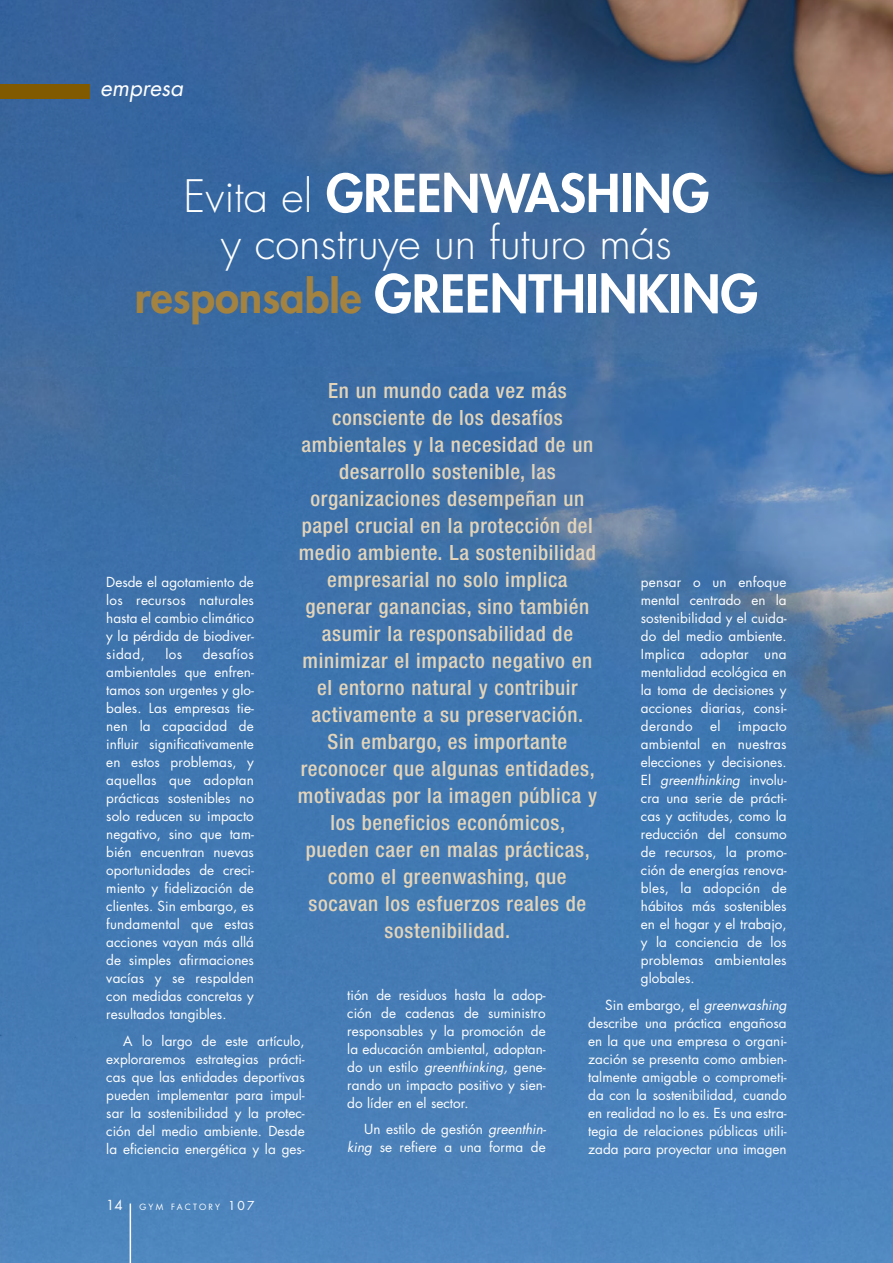
<style>
.page{position:relative;width:893px;height:1263px;background:#fff}
.page>*{position:absolute;margin:0;border:0;box-sizing:border-box;transform-origin:0 0}
.t1{font:800 50.85px "Futura Std";color:#fff}
.t2{font:300 43.5px "Futura Std";color:#fff}
.t3{font:italic 22.5px "Futura Std";color:#fff}
.t4{font:500 condensed 21px/27px "Helvetica Neue LT Std";letter-spacing:.03em;color:#e3d4b9;text-align:center}
.t5{font:13.5px/18px "Futura Std";color:#fff;text-align:justify}
.t6{font:8.4px "Futura Std";letter-spacing:.255em;color:#fff}
.s1{font-weight:300;font-size:43.5px}
.s2{font-size:43.5px;color:#a48240}
.s3{font-style:italic}
.s4{font-size:13.5px}
.s5{font-size:12px}
</style>
<div class="page">
<img style="left:0;top:0;width:893px;height:1263px">
<div style="left:0;top:85px;width:90px;height:14px;background:#815a00"></div>
<hr style="left:130px;top:1203px;width:1px;height:60px;background:#fff">
<h3 class="t3" style="left:100px;top:74px;width:85px">empresa</h3>
<h1 class="t1" style="left:184px;top:161px;width:527px"><span class="s1">Evita el</span> GREENWASHING</h1>
<h2 class="t2" style="left:221px;top:216px;width:452px">y construye un futuro más</h2>
<h1 class="t1" style="left:135px;top:262px;width:624px"><span class="s2">responsable</span> GREENTHINKING</h1>
<p class="t4" style="left:298px;top:376px;width:301px">En un mundo cada vez más consciente de los desafíos ambientales y la necesidad de un desarrollo sostenible, las organizaciones desempeñan un papel crucial en la protección del medio ambiente. La sostenibilidad empresarial no solo implica generar ganancias, sino también asumir la responsabilidad de minimizar el impacto negativo en el entorno natural y contribuir activamente a su preservación.<br>Sin embargo, es importante reconocer que algunas entidades, motivadas por la imagen pública y los beneficios económicos, pueden caer en malas prácticas, como el greenwashing, que socavan los esfuerzos reales de sostenibilidad.</p>
<p class="t5" style="left:641px;top:573px;width:147px">pensar o un enfoque mental centrado en la sostenibilidad y el cuida&shy;do del medio ambiente.<br>Implica adoptar una mentalidad ecológica en la toma de decisiones y acciones diarias, consi&shy;derando</p>
<p class="t5" style="left:106px;top:573px;width:149px">Desde el agotamiento de los recursos naturales hasta el cambio climático y la pérdida de biodiver&shy;sidad,</p>
<p class="t5" style="left:106px;top:645px;width:149px;text-indent:96px">desafíos ambientales que enfren&shy;tamos son urgentes y glo&shy;bales. Las empresas tie&shy;nen la capacidad de influir significativamente en estos problemas, y aquellas que adoptan prácticas sostenibles no solo reducen su impacto negativo, sino que tam&shy;bién encuentran nuevas oportunidades de creci&shy;miento y fidelización de clientes. Sin embargo, es fundamental que estas acciones vayan más allá de simples afirmaciones vacías y se respalden con medidas concretas y resultados tangibles.</p>
<p class="t5" style="left:106px;top:1032px;width:200px;text-indent:17px">A lo largo de este artículo, exploraremos estrategias prácti&shy;cas que las entidades deportivas pueden implementar para impul&shy;sar la sostenibilidad y la protec&shy;ción del medio ambiente. Desde la eficiencia energética y la ges-</p>
<p class="t5" style="left:165px;top:645px;width:18px">los</p>
<p class="t5" style="left:710px;top:717px;width:12px">el</p>
<p class="t5" style="left:641px;top:717px;width:147px;text-indent:97px">impacto ambiental en nuestras elecciones y decisiones.<br>El <span class="s3">greenthinking</span> involu&shy;cra una serie de prácti&shy;cas y actitudes, como la reducción del consumo de recursos, la promo&shy;ción de energías renova&shy;bles, la adopción de hábitos más sostenibles en el hogar y el trabajo, y la conciencia de los problemas ambientales globales.</p>
<p class="t5" style="left:588px;top:996px;width:200px;text-indent:17px">Sin embargo, el <span class="s3">greenwashing </span>describe una práctica engañosa en la que una empresa o organi&shy;zación se presenta como ambien&shy;talmente amigable o comprometi&shy;da con la sostenibilidad, cuando en realidad no lo es. Es una estra&shy;tegia de relaciones públicas utili&shy;zada para proyectar una imagen</p>
<p class="t5" style="left:347px;top:986px;width:200px">tión de residuos hasta la adop&shy;ción de cadenas de suministro responsables y la promoción de la educación ambiental, adoptan&shy;do un estilo <span class="s3">greenthinking,</span> gene&shy;rando un impacto positivo y sien&shy;do líder en el sector.</p>
<p class="t5" style="left:347px;top:1120px;width:201px;text-align:right">Un estilo de gestión <span class="s3">greenthin&shy;king</span> se refiere a una forma de</p>
<p class="t6" style="left:106px;top:1202px;width:150px"><span class="s4">14</span> GYM FACTORY <span class="s5">107</span></p>
</div>
